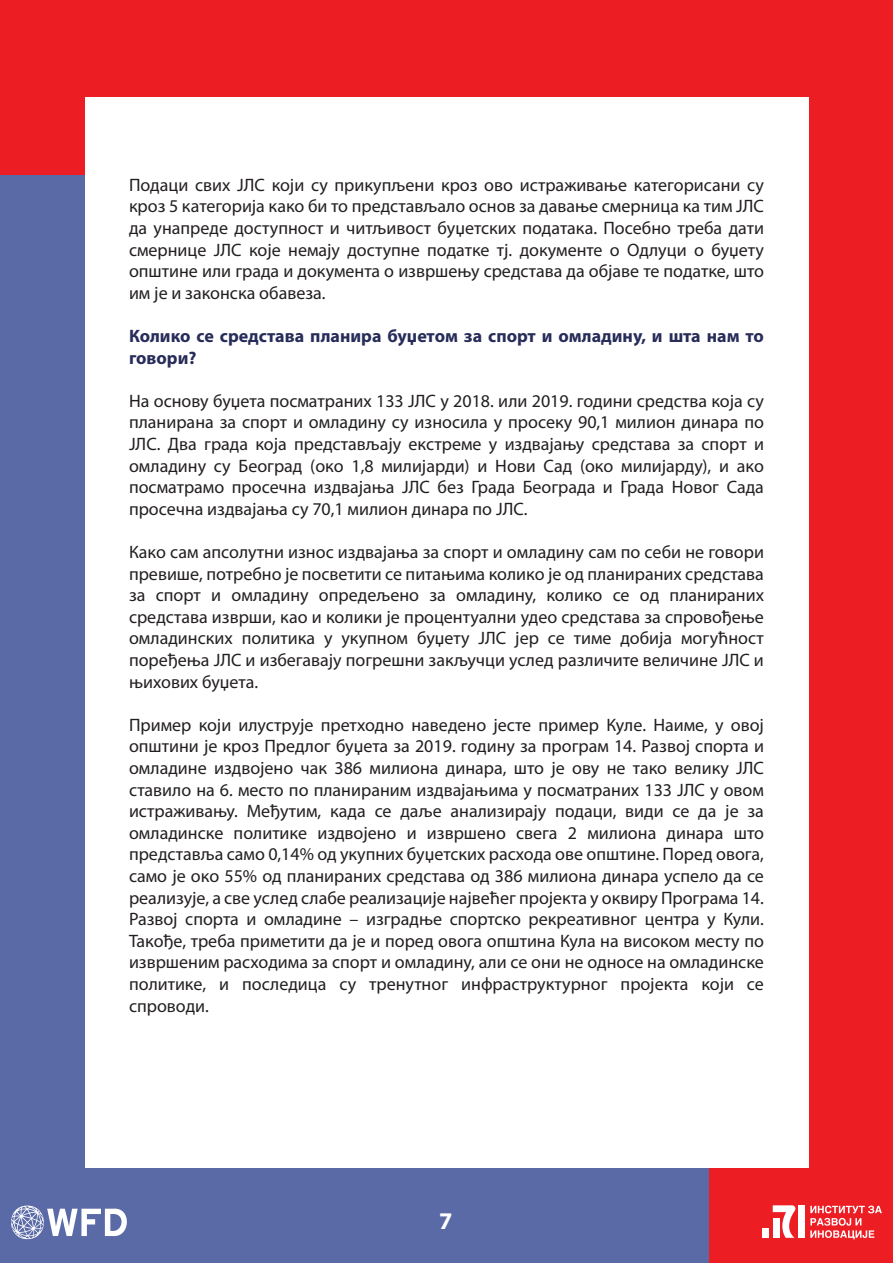
<style>
.page{position:relative;width:893px;height:1263px;background:#ed1d24}
.page>*{position:absolute;margin:0;border:0;box-sizing:border-box;transform-origin:0 0}
.t1{font:700 24px "Myriad Pro";color:#fff}
.t2{font:18px/21.6px "Myriad Pro";color:#231f20;text-align:justify}
.t3{font:700 18px/21.6px "Myriad Pro";color:#272c59}
</style>
<div class="page">
<div style="left:0;top:175px;width:709px;height:1088px;background:#5a6aa6"></div>
<div style="left:85px;top:97px;width:724px;height:1070px;background:#fff"></div>
<div style="left:798px;top:1205px;width:7px;height:33px;background:#fff"></div>
<div style="left:762px;top:1228px;width:7px;height:10px;background:#fff"></div>
<svg style="left:773px;top:1205px;width:23px;height:33px"></svg>
<svg style="left:810px;top:1205px;width:72px;height:34px"></svg>
<svg style="left:11px;top:1205px;width:116px;height:34px"></svg>
<p class="t2" style="left:129px;top:174px;width:636px">Подаци свих ЈЛС који су прикупљени кроз ово истраживање категорисани су кроз 5 категорија како би то представљало основ за давање смерница ка тим ЈЛС да унапреде доступност и читљивост буџетских података. Посебно треба дати смернице ЈЛС које немају доступне податке тј. документе о Одлуци о буџету општине или града и документа о извршењу средстава да објаве те податке, што им је и законска обавеза.</p>
<p class="t3" style="left:129px;top:324px;width:636px">Колико се средстава планира буџетом за спорт и омладину, и шта нам то говори?</p>
<p class="t2" style="left:129px;top:390px;width:637px">На основу буџета посматраних 133 ЈЛС у 2018. или 2019. години средства која су планирана за спорт и омладину су износила у просеку 90,1 милион динара по ЈЛС. Два града која представљају екстреме у издвајању средстава за спорт и омладину су Београд (око 1,8 милијарди) и Нови Сад (око милијарду), и ако посматрамо просечна издвајања ЈЛС без Града Београда и Града Новог Сада просечна издвајања су 70,1 милион динара по ЈЛС.</p>
<p class="t2" style="left:129px;top:541px;width:636px">Како сам апсолутни износ издвајања за спорт и омладину сам по себи не говори превише, потребно је посветити се питањима колико је од планираних средстава за спорт и омладину опредељено за омладину, колико се од планираних средстава изврши, као и колики је процентуални удео средстава за спровођење омладинских политика у укупном буџету ЈЛС јер се тиме добија могућност поређења ЈЛС и избегавају погрешни закључци услед различите величине ЈЛС и њихових буџета.</p>
<p class="t2" style="left:129px;top:714px;width:637px">Пример који илуструје претходно наведено јесте пример Куле. Наиме, у овој општини је кроз Предлог буџета за 2019. годину за програм 14. Развој спорта и омладине издвојено чак 386 милиона динара, што је ову не тако велику ЈЛС ставило на 6. место по планираним издвајањима у посматраних 133 ЈЛС у овом истраживању. Међутим, када се даље анализирају подаци, види се да је за омладинске политике издвојено и извршено свега 2 милиона динара што представља само 0,14% од укупних буџетских расхода ове општине. Поред овога, само је око 55% од планираних средстава од 386 милиона динара успело да се реализује, а све услед слабе реализације највећег пројекта у оквиру Програма 14.<br>Развој спорта и омладине – изградње спортско рекреативног центра у Кули.<br>Такође, треба приметити да је и поред овога општина Кула на високом месту по извршеним расходима за спорт и омладину, али се они не односе на омладинске политике, и последица су тренутног инфраструктурног пројекта који се спроводи.</p>
<h1 class="t1" style="left:439px;top:1205px;width:15px">7</h1>
</div>
